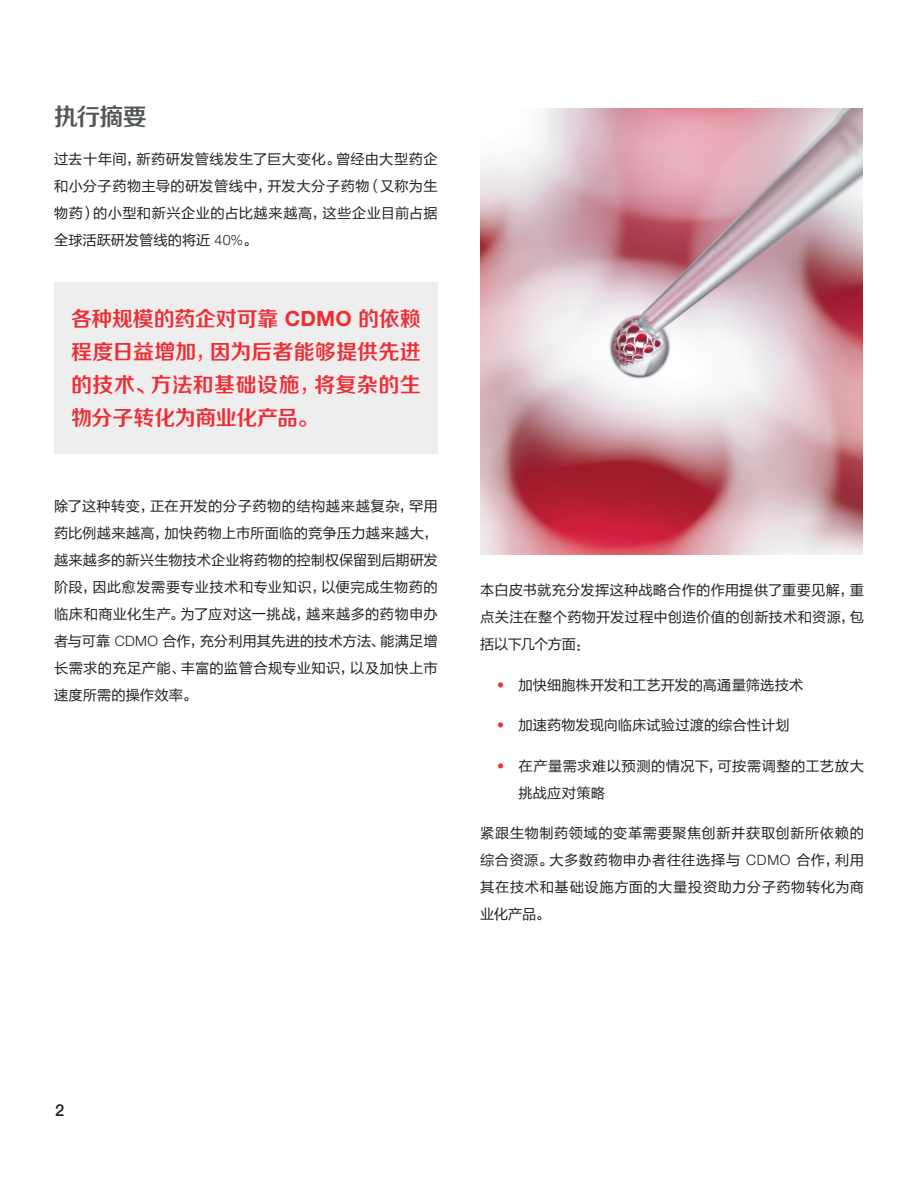
<style>
.page{position:relative;width:918px;height:1188px;background:#fff}
.page>*{position:absolute;margin:0;border:0;box-sizing:border-box;transform-origin:0 0}
.Subject_Header{font:24px "FZZZHONGJW GB1 0";color:#545759}
.红字灰底{font:21px/33px "FZZZHONGJW GB1 0";color:#ee2d34;text-align:justify}
.Body_Copy{font:500 16.5px "Helvetica Neue LT Std";color:#231f20}
.Body_Copy-2{font:14.25px/27px "FZLTHK GBK1 0";letter-spacing:.015em;color:#231f20;text-align:justify}
.s1{font-family:"Helvetica Neue LT Std";font-weight:300}
.s2{font-family:"Helvetica Neue LT Std";font-weight:700}
.s3{font-family:"Helvetica Neue LT Std";font-weight:300;color:#ed3033}
</style>
<div class="page">
<div style="left:54px;top:282px;width:384px;height:171px;background:#eeeeef"></div>
<img style="left:480px;top:108px;width:382px;height:447px">
<p class="Subject_Header" style="left:54px;top:104px;width:94px">执行摘要</p>
<p class="Body_Copy-2" style="left:54px;top:146px;width:385px">过去十年间，新药研发管线发生了巨大变化。曾经由大型药企和小分子药物主导的研发管线中，开发大分子药物（又称为生物药）的小型和新兴企业的占比越来越高，这些企业目前占据全球活跃研发管线的将近 <span class="s1">40%</span>。</p>
<p class="红字灰底" style="left:71px;top:303px;width:351px">各种规模的药企对可靠 <span class="s2">CDMO</span> 的依赖程度日益增加，因为后者能够提供先进的技术、方法和基础设施，将复杂的生物分子转化为商业化产品。</p>
<p class="Body_Copy-2" style="left:54px;top:493px;width:385px">除了这种转变，正在开发的分子药物的结构越来越复杂，罕用药比例越来越高，加快药物上市所面临的竞争压力越来越大，越来越多的新兴生物技术企业将药物的控制权保留到后期研发阶段，因此愈发需要专业技术和专业知识，以便完成生物药的临床和商业化生产。为了应对这一挑战，越来越多的药物申办者与可靠 <span class="s1">CDMO</span> 合作，充分利用其先进的技术方法、能满足增长需求的充足产能、丰富的监管合规专业知识，以及加快上市速度所需的操作效率。</p>
<p class="Body_Copy-2" style="left:480px;top:577px;width:385px">本白皮书就充分发挥这种战略合作的作用提供了重要见解，重点关注在整个药物开发过程中创造价值的创新技术和资源，包括以下几个方面：</p>
<p class="Body_Copy-2" style="left:497px;top:672px;width:308px"><span class="s3">•</span> 加快细胞株开发和工艺开发的高通量筛选技术</p>
<p class="Body_Copy-2" style="left:497px;top:712px;width:294px"><span class="s3">•</span> 加速药物发现向临床试验过渡的综合性计划</p>
<p class="Body_Copy-2" style="left:519px;top:753px;width:347px;text-indent:-21px"><span class="s3">•</span> 在产量需求难以预测的情况下，可按需调整的工艺放大挑战应对策略</p>
<p class="Body_Copy-2" style="left:480px;top:820px;width:385px">紧跟生物制药领域的变革需要聚焦创新并获取创新所依赖的综合资源。大多数药物申办者往往选择与 <span class="s1">CDMO</span> 合作，利用其在技术和基础设施方面的大量投资助力分子药物转化为商业化产品。</p>
<p class="Body_Copy" style="left:55px;top:1100px;width:11px">2</p>
</div>
